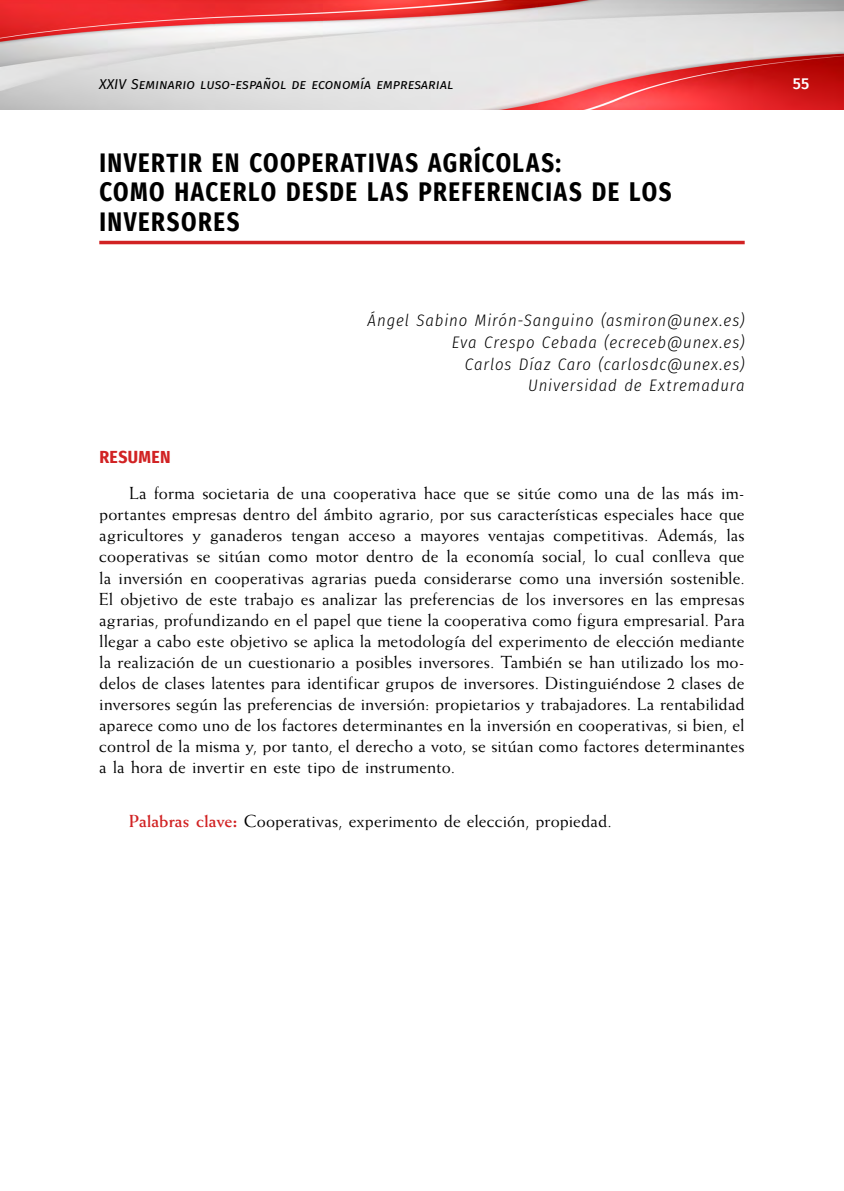
<style>
.page{position:relative;width:844px;height:1191px;background:#fff}
.page>*{position:absolute;margin:0;border:0;box-sizing:border-box;transform-origin:0 0}
.capitulo_2{font:700 26.95px/29.6px "Fira Sans Condensed";letter-spacing:.06em;color:#000;scale:.91 1}
.txt{font:17.5px/21px "Weiss Std";letter-spacing:.005em;color:#000;text-align:justify}
.palabras_clave{font:17.5px "Weiss Std";letter-spacing:.005em;color:#000}
.ladillo_2{font:700 17.5px "Fira Sans Condensed";letter-spacing:.02em;color:#d12223}
.autor{font:italic 300 16.62px "Fira Sans Condensed";letter-spacing:.05em;color:#000}
.t1{font:500 15.75px "Fira Sans";color:#fff}
.t2{font:italic 14px "Fira Sans";color:#000}
.s1{font-weight:700;color:#d12223}
.s2{font-weight:800;color:#d12223}
</style>
<div class="page">
<img style="left:0;top:0;width:843px;height:109px">
<hr style="left:99px;top:241px;width:645px;height:3px;background:#d12223">
<p class="t2" style="left:99px;top:74px;width:355px">XXIV Seminario luso-español de economía empresarial</p>
<p class="t1" style="left:792px;top:71px;width:18px">55</p>
<p class="capitulo_2" style="left:99px;top:146px;width:630px">INVERTIR EN COOPERATIVAS AGRÍCOLAS:<br>COMO HACERLO DESDE LAS PREFERENCIAS DE LOS<br>INVERSORES</p>
<p class="autor" style="left:367px;top:309px;width:378px">Ángel Sabino Mirón-Sanguino (asmiron@unex.es)</p>
<p class="autor" style="left:452px;top:330px;width:294px">Eva Crespo Cebada (ecreceb@unex.es)</p>
<p class="autor" style="left:464px;top:352px;width:281px">Carlos Díaz Caro (carlosdc@unex.es)</p>
<p class="autor" style="left:528px;top:374px;width:218px">Universidad de Extremadura</p>
<p class="ladillo_2" style="left:99px;top:442px;width:73px">RESUMEN</p>
<p class="txt" style="left:99px;top:482px;width:646px;text-indent:30px">La forma societaria de una cooperativa hace que se sitúe como una de las más im&shy;portantes empresas dentro del ámbito agrario, por sus características especiales hace que agricultores y ganaderos tengan acceso a mayores ventajas competitivas. Además, las cooperativas se sitúan como motor dentro de la economía social, lo cual conlleva que la inversión en cooperativas agrarias pueda considerarse como una inversión sostenible.<br>El objetivo de este trabajo es analizar las preferencias de los inversores en las empresas agrarias, profundizando en el papel que tiene la cooperativa como figura empresarial. Para llegar a cabo este objetivo se aplica la metodología del experimento de elección mediante la realización de un cuestionario a posibles inversores. También se han utilizado los mo&shy;delos de clases latentes para identificar grupos de inversores. Distinguiéndose 2 clases de inversores según las preferencias de inversión: propietarios y trabajadores. La rentabilidad aparece como uno de los factores determinantes en la inversión en cooperativas, si bien, el control de la misma y, por tanto, el derecho a voto, se sitúan como factores determinantes a la hora de invertir en este tipo de instrumento.</p>
<p class="palabras_clave" style="left:129px;top:810px;width:484px"><span class="s1">Palabras clave</span><span class="s2">:</span> Cooperativas, experimento de elección, propiedad.</p>
</div>
